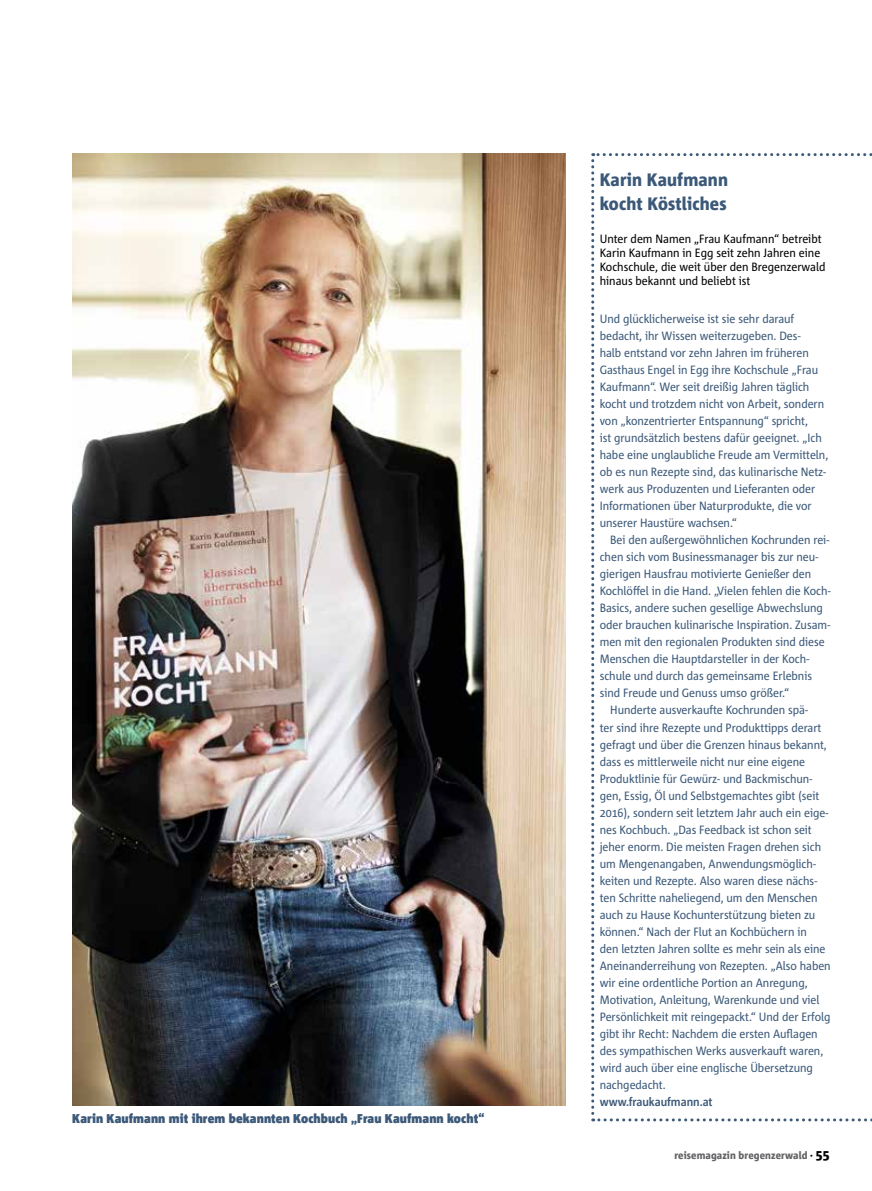
<style>
.page{position:relative;width:872px;height:1191px;background:#fff}
.page>*{position:absolute;margin:0;border:0;box-sizing:border-box;transform-origin:0 0}
.t1{font:800 18px/24px "Corpid C1 s S Cd";letter-spacing:.005em;color:#3c5979}
.t2{font:900 12.75px "Corpid C1 s S Cd";letter-spacing:.01em;color:#3c5979}
.t3{font:12px/17px "Corpid C1 s S Cd";letter-spacing:-.005em;color:#3c5979}
.t4{font:12px/14.2px "Corpid C1 s S Cd";color:#000}
.t5{font:700 12px "Corpid C1 s S Cd";letter-spacing:-.005em;color:#3c5979}
.t6{font:800 10.5px "Corpid C1 s S Cd";color:#646467}
.s1{color:#000}
.s2{font-size:13.5px;color:#000}
</style>
<div class="page">
<img style="left:72px;top:153px;width:494px;height:953px">
<svg style="left:591px;top:153px;width:281px;height:968px"></svg>
<p class="t2" style="left:72px;top:1110px;width:414px">Karin Kaufmann mit ihrem bekannten Kochbuch „Frau Kaufmann kocht“</p>
<h1 class="t1" style="left:600px;top:167px;width:130px">Karin Kaufmann kocht Köstliches</h1>
<p class="t4" style="left:600px;top:231px;width:227px">Unter dem Namen „Frau Kaufmann“ betreibt Karin Kaufmann in Egg seit zehn Jahren eine Kochschule, die weit über den Bregenzerwald hinaus bekannt und beliebt ist</p>
<p class="t3" style="left:600px;top:310px;width:230px">Und glücklicherweise ist sie sehr darauf bedacht, ihr Wissen weiterzugeben. Des-<br>halb entstand vor zehn Jahren im früheren Gasthaus Engel in Egg ihre Kochschule „Frau Kaufmann“. Wer seit dreißig Jahren täglich kocht und trotzdem nicht von Arbeit, sondern von „konzentrierter Entspannung“ spricht,<br>ist grundsätzlich bestens dafür geeignet. „Ich habe eine unglaubliche Freude am Vermitteln, ob es nun Rezepte sind, das kulinarische Netz&shy;werk aus Produzenten und Lieferanten oder Informationen über Naturprodukte, die vor unserer Haustüre wachsen.“</p>
<p class="t3" style="left:610px;top:531px;width:221px">Bei den außergewöhnlichen Kochrunden rei-</p>
<p class="t3" style="left:600px;top:548px;width:220px">chen sich vom Businessmanager bis zur neu-</p>
<p class="t3" style="left:600px;top:565px;width:213px">gierigen Hausfrau motivierte Genießer den</p>
<p class="t3" style="left:600px;top:582px;width:232px">Kochlöffel in die Hand. „Vielen fehlen die Koch-</p>
<p class="t3" style="left:600px;top:599px;width:225px">Basics, andere suchen gesellige Abwechslung</p>
<p class="t3" style="left:600px;top:616px;width:232px">oder brauchen kulinarische Inspiration. Zusam-</p>
<p class="t3" style="left:600px;top:633px;width:226px">men mit den regionalen Produkten sind diese</p>
<p class="t3" style="left:600px;top:650px;width:211px">Menschen die Hauptdarsteller in der Koch-</p>
<p class="t3" style="left:600px;top:667px;width:214px">schule und durch das gemeinsame Erlebnis</p>
<p class="t3" style="left:600px;top:684px;width:191px">sind Freude und Genuss umso größer.“</p>
<p class="t3" style="left:610px;top:701px;width:199px">Hunderte ausverkaufte Kochrunden spä-</p>
<p class="t3" style="left:600px;top:718px;width:223px">ter sind ihre Rezepte und Produkttipps derart</p>
<p class="t3" style="left:600px;top:735px;width:229px">gefragt und über die Grenzen hinaus bekannt,</p>
<p class="t3" style="left:600px;top:752px;width:207px">dass es mittlerweile nicht nur eine eigene</p>
<p class="t3" style="left:600px;top:769px;width:214px">Produktlinie für Gewürz- und Backmischun-</p>
<p class="t3" style="left:600px;top:786px;width:221px">gen, Essig, Öl und Selbstgemachtes gibt (seit</p>
<p class="t3" style="left:600px;top:803px;width:230px">2016), sondern seit letztem Jahr auch ein eige-</p>
<p class="t3" style="left:600px;top:820px;width:213px">nes Kochbuch. „Das Feedback ist schon seit</p>
<p class="t3" style="left:600px;top:837px;width:223px">jeher enorm. Die meisten Fragen drehen sich</p>
<p class="t3" style="left:600px;top:854px;width:218px">um Mengenangaben, Anwendungsmöglich-</p>
<p class="t3" style="left:600px;top:871px;width:219px">keiten und Rezepte. Also waren diese nächs-</p>
<p class="t3" style="left:600px;top:888px;width:219px">ten Schritte naheliegend, um den Menschen</p>
<p class="t3" style="left:600px;top:905px;width:217px">auch zu Hause Kochunterstützung bieten zu</p>
<p class="t3" style="left:600px;top:922px;width:209px">können.“ Nach der Flut an Kochbüchern in</p>
<p class="t3" style="left:600px;top:939px;width:227px">den letzten Jahren sollte es mehr sein als eine</p>
<p class="t3" style="left:600px;top:956px;width:232px">Aneinanderreihung von Rezepten. „Also haben</p>
<p class="t3" style="left:600px;top:973px;width:209px">wir eine ordentliche Portion an Anregung,</p>
<p class="t3" style="left:600px;top:990px;width:221px">Motivation, Anleitung, Warenkunde und viel</p>
<p class="t3" style="left:600px;top:1007px;width:232px">Persönlichkeit mit reingepackt.“ Und der Erfolg</p>
<p class="t3" style="left:600px;top:1024px;width:219px">gibt ihr Recht: Nachdem die ersten Auflagen</p>
<p class="t3" style="left:600px;top:1041px;width:225px">des sympathischen Werks ausverkauft waren,</p>
<p class="t3" style="left:600px;top:1058px;width:215px">wird auch über eine englische Übersetzung</p>
<p class="t3" style="left:600px;top:1075px;width:68px">nachgedacht.</p>
<p class="t5" style="left:600px;top:1094px;width:114px">www.fraukaufmann.at</p>
<p class="t6" style="left:674px;top:1148px;width:156px">reisemagazin bregenzerwald <span class="s1">·</span> <span class="s2">55</span></p>
</div>
